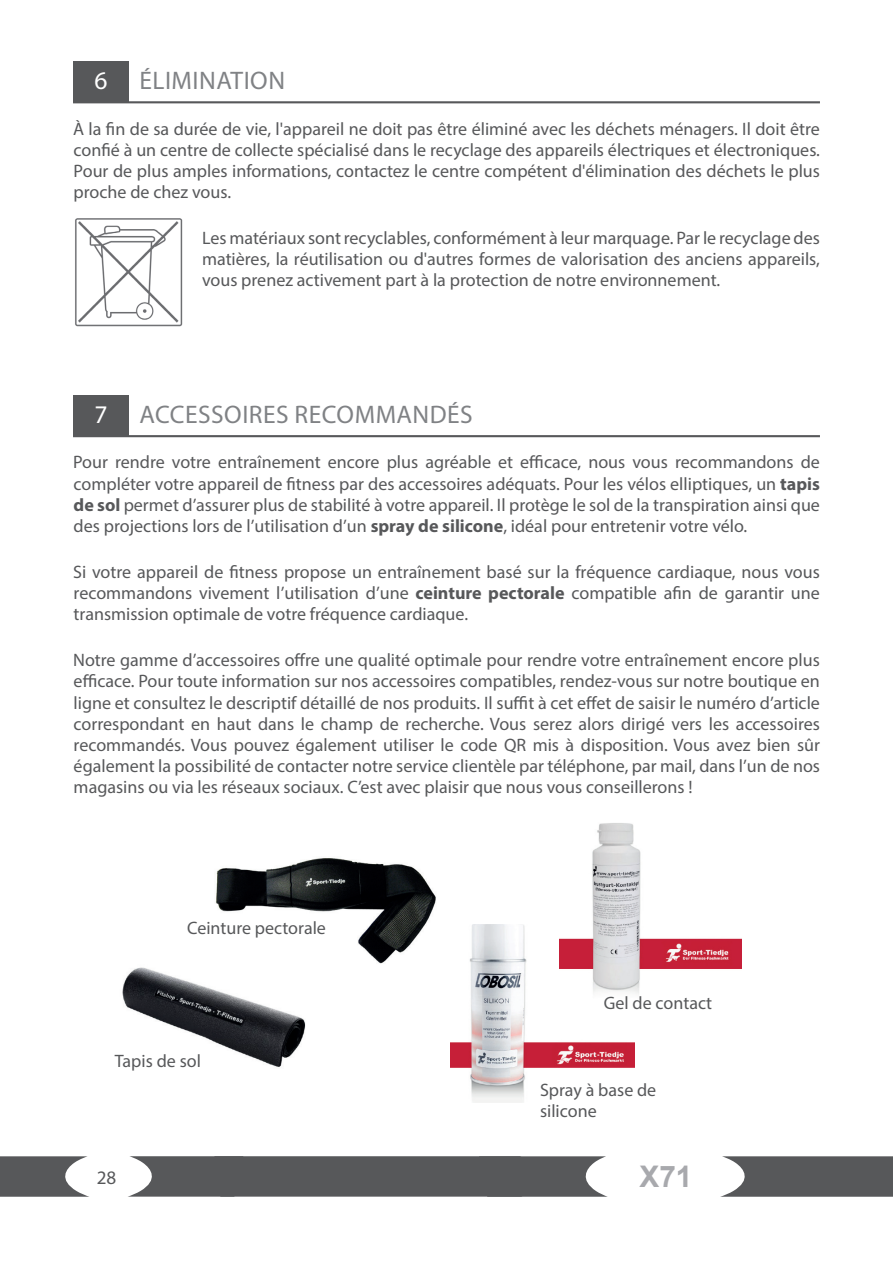
<style>
.page{position:relative;width:893px;height:1263px;background:#fff}
.page>*{position:absolute;margin:0;border:0;box-sizing:border-box;transform-origin:0 0}
.t1{font:700 29.7px "Arial";color:#a8a9ad}
.t2{font:25.5px "Myriad Pro";letter-spacing:.02em;color:#808285}
.t3{font:25.5px "Myriad Pro";color:#fff}
.t4{font:19.05px "Myriad Pro";color:#57585a}
.t5{font:18px/21.1px "Myriad Pro";color:#57585a;text-align:justify}
.s1{font-weight:700}
</style>
<div class="page">
<img style="left:75px;top:218px;width:108px;height:109px">
<img style="left:215px;top:858px;width:221px;height:106px">
<img style="left:450px;top:925px;width:185px;height:177px">
<img style="left:559px;top:823px;width:182px;height:176px">
<img style="left:122px;top:914px;width:192px;height:153px">
<svg style="left:0;top:1156px;width:89px;height:41px"></svg>
<svg style="left:720px;top:1156px;width:173px;height:41px;background:#6a6a6c"></svg>
<svg style="left:128px;top:1156px;width:480px;height:41px;background:#646567"></svg>
<div style="left:73px;top:61px;width:55px;height:41px;background:#57585a"></div>
<hr style="left:73px;top:101px;width:747px;height:2px;background:#57585a">
<div style="left:73px;top:395px;width:55px;height:40px;background:#57585a"></div>
<hr style="left:73px;top:435px;width:747px;height:2px;background:#57585a">
<p class="t3" style="left:94px;top:65px;width:15px">6</p>
<p class="t2" style="left:139px;top:65px;width:147px">ÉLIMINATION</p>
<p class="t5" style="left:73px;top:118px;width:748px">À la fin de sa durée de vie, l'appareil ne doit pas être éliminé avec les déchets ménagers. Il doit être confié à un centre de collecte spécialisé dans le recyclage des appareils électriques et électroniques.<br>Pour de plus amples informations, contactez le centre compétent d'élimination des déchets le plus proche de chez vous.</p>
<p class="t5" style="left:202px;top:227px;width:619px">Les matériaux sont recyclables, conformément à leur marquage. Par le recyclage des matières, la réutilisation ou d'autres formes de valorisation des anciens appareils, vous prenez activement part à la protection de notre environnement.</p>
<p class="t3" style="left:94px;top:399px;width:15px">7</p>
<p class="t2" style="left:139px;top:399px;width:335px">ACCESSOIRES RECOMMANDÉS</p>
<p class="t5" style="left:73px;top:451px;width:748px">Pour rendre votre entraînement encore plus agréable et efficace, nous vous recommandons de compléter votre appareil de fitness par des accessoires adéquats. Pour les vélos elliptiques, un <span class="s1">tapis de sol</span> permet d’assurer plus de stabilité à votre appareil. Il protège le sol de la transpiration ainsi que des projections lors de l’utilisation d’un <span class="s1">spray de silicone</span>, idéal pour entretenir votre vélo.</p>
<p class="t5" style="left:73px;top:561px;width:748px">Si votre appareil de fitness propose un entraînement basé sur la fréquence cardiaque, nous vous recommandons vivement l’utilisation d’une <span class="s1">ceinture pectorale</span> compatible afin de garantir une transmission optimale de votre fréquence cardiaque.</p>
<p class="t5" style="left:73px;top:649px;width:748px">Notre gamme d’accessoires offre une qualité optimale pour rendre votre entraînement encore plus efficace. Pour toute information sur nos accessoires compatibles, rendez-vous sur notre boutique en ligne et consultez le descriptif détaillé de nos produits. Il suffit à cet effet de saisir le numéro d’article correspondant en haut dans le champ de recherche. Vous serez alors dirigé vers les accessoires recommandés. Vous pouvez également utiliser le code QR mis à disposition. Vous avez bien sûr également la possibilité de contacter notre service clientèle par téléphone, par mail, dans l’un de nos magasins ou via les réseaux sociaux. C’est avec plaisir que nous vous conseillerons !</p>
<p class="t5" style="left:187px;top:917px;width:140px">Ceinture pectorale</p>
<p class="t5" style="left:115px;top:1049px;width:88px">Tapis de sol</p>
<p class="t5" style="left:604px;top:992px;width:110px">Gel de contact</p>
<p class="t5" style="left:540px;top:1079px;width:118px;line-height:21.6px">Spray à base de silicone</p>
<p class="t4" style="left:97px;top:1166px;width:21px">28</p>
<h1 class="t1" style="left:640px;top:1155px;width:54px">X71</h1>
</div>
